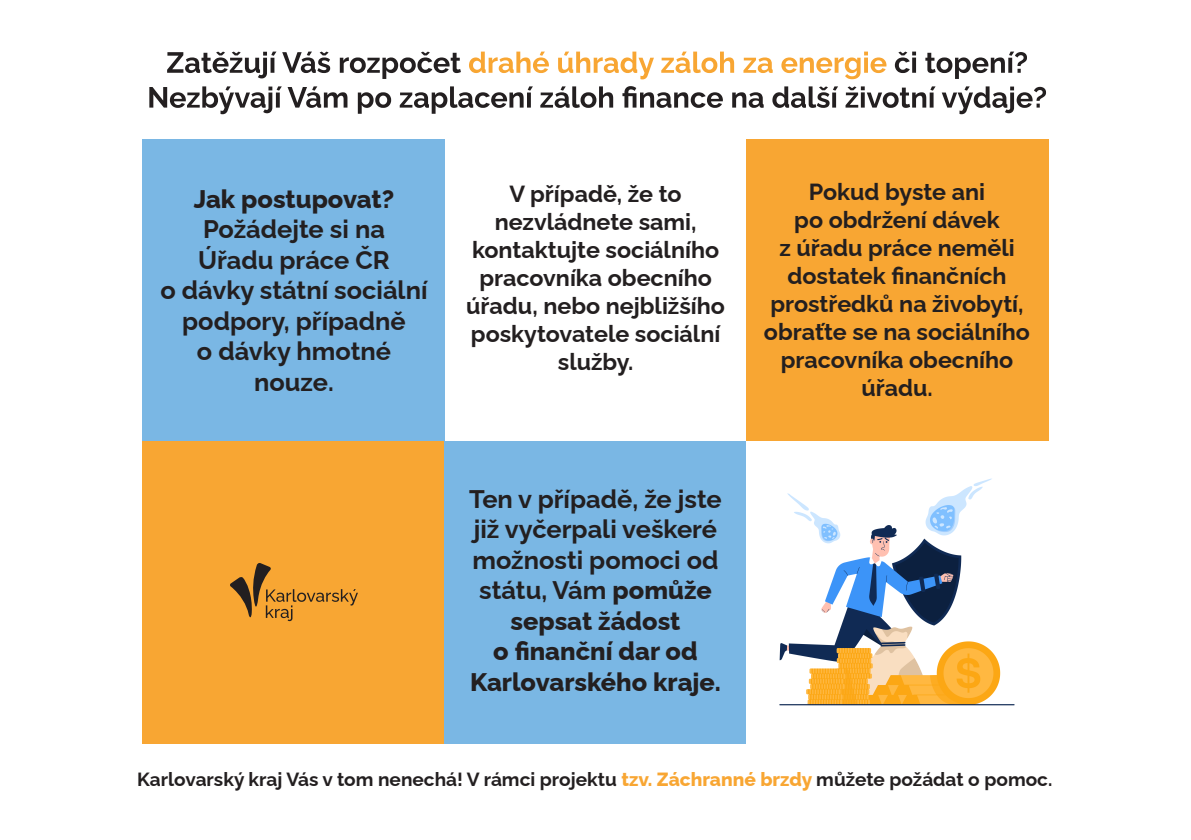
<style>
.page{position:relative;width:1191px;height:840px;background:#fff}
.page>*{position:absolute;margin:0;border:0;box-sizing:border-box;transform-origin:0 0}
.t1{font:700 25.4px/30.4px "Raleway";color:#231f20;text-align:center}
.t2{font:800 25.4px "Raleway";color:#231f20}
.t3{font:700 23.2px/28px "Raleway";color:#231f20;text-align:center}
.t4{font:700 19px "Raleway";color:#231f20}
.s1{font-weight:800}
.s2{font-weight:800;color:#f8a633}
</style>
<div class="page">
<svg style="left:167px;top:52px;width:109px;height:26px"></svg>
<svg style="left:282px;top:52px;width:48px;height:21px"></svg>
<svg style="left:340px;top:52px;width:121px;height:27px"></svg>
<svg style="left:469px;top:52px;width:80px;height:21px"></svg>
<svg style="left:558px;top:52px;width:96px;height:27px"></svg>
<svg style="left:661px;top:52px;width:73px;height:21px"></svg>
<svg style="left:743px;top:57px;width:29px;height:16px"></svg>
<svg style="left:781px;top:52px;width:105px;height:27px"></svg>
<svg style="left:895px;top:52px;width:21px;height:21px"></svg>
<svg style="left:925px;top:52px;width:102px;height:27px"></svg>
<svg style="left:149px;top:86px;width:198px;height:28px"></svg>
<svg style="left:358px;top:92px;width:33px;height:22px"></svg>
<svg style="left:400px;top:86px;width:133px;height:28px"></svg>
<svg style="left:540px;top:86px;width:73px;height:22px"></svg>
<svg style="left:622px;top:86px;width:101px;height:22px"></svg>
<svg style="left:732px;top:92px;width:31px;height:16px"></svg>
<svg style="left:772px;top:86px;width:66px;height:22px"></svg>
<svg style="left:845px;top:86px;width:90px;height:22px"></svg>
<svg style="left:941px;top:86px;width:105px;height:28px"></svg>
<div style="left:143px;top:140px;width:302px;height:302px;background:#7ab7e4"></div>
<div style="left:746px;top:140px;width:302px;height:302px;background:#f8a633"></div>
<div style="left:143px;top:440px;width:302px;height:302px;background:#f8a633"></div>
<div style="left:444px;top:440px;width:302px;height:302px;background:#7ab7e4"></div>
<img style="left:741px;top:435px;width:308px;height:309px">
<svg style="left:230px;top:563px;width:128px;height:57px"></svg>
<p class="t2" style="left:194px;top:178px;width:202px">Jak postupovat?</p>
<p class="t1" style="left:160px;top:211px;width:268px">Požádejte si na<br>Úřadu práce ČR<br>o dávky státní sociální podpory, případně<br>o dávky hmotné nouze.</p>
<p class="t3" style="left:466px;top:177px;width:260px">V případě, že to nezvládnete sami, kontaktujte sociálního pracovníka obecního úřadu, nebo nejbližšího poskytovatele sociální služby.</p>
<p class="t3" style="left:764px;top:175px;width:268px">Pokud byste ani<br>po obdržení dávek<br>z úřadu práce neměli dostatek finančních prostředků na živobytí, obraťte se na sociálního pracovníka obecního úřadu.</p>
<p class="t1" style="left:469px;top:480px;width:254px">Ten v případě, že jste již vyčerpali veškeré možnosti pomoci od státu, Vám <span class="s1">pomůže sepsat žádost<br>o finanční dar od<br>Karlovarského kraje.</span></p>
<p class="t4" style="left:137px;top:763px;width:916px">Karlovarský kraj Vás v tom nenechá! V rámci projektu <span class="s2">tzv. Záchranné brzdy</span> můžete požádat o pomoc.</p>
</div>
